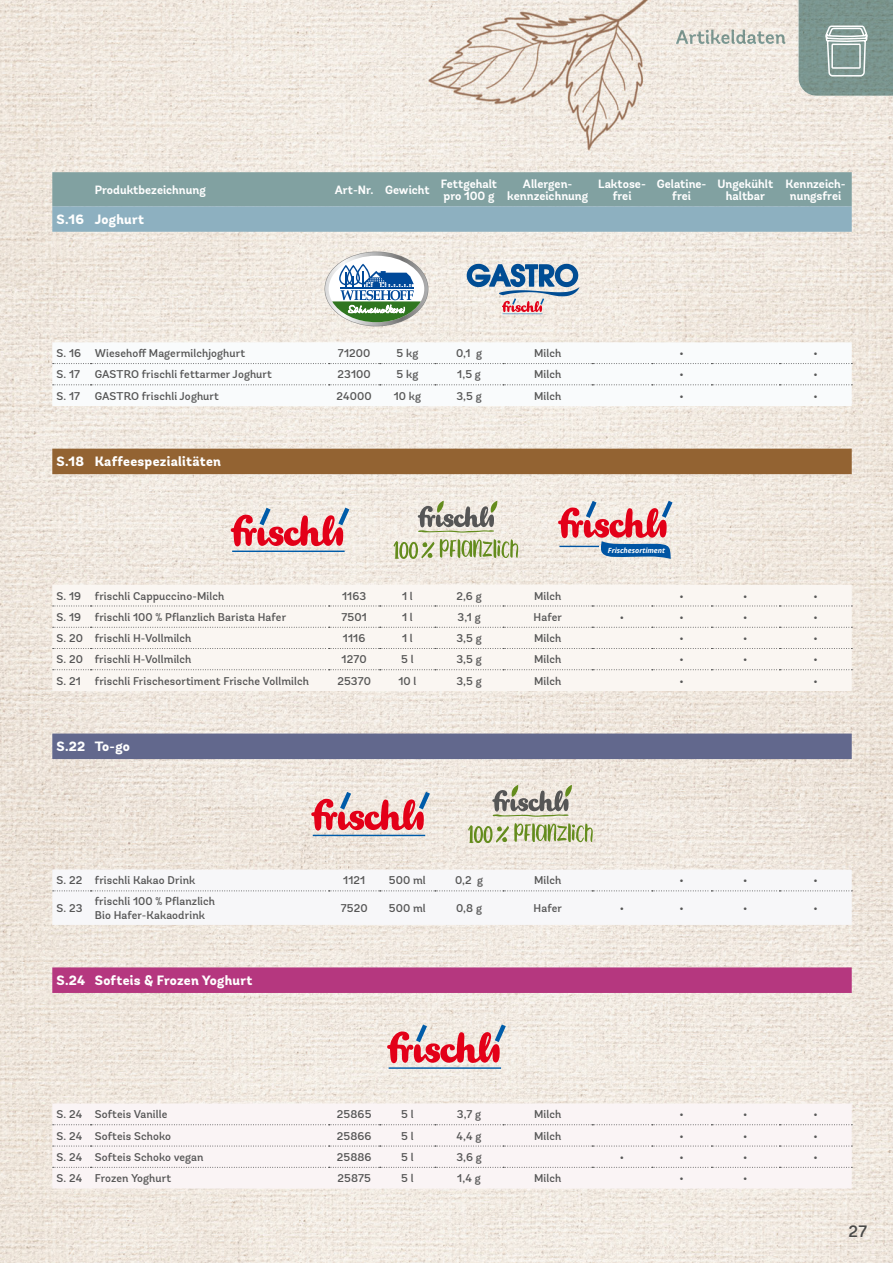
<style>
.page{position:relative;width:893px;height:1263px;background:#fff}
.page>*{position:absolute;margin:0;border:0;box-sizing:border-box;transform-origin:0 0}
.t1{font:500 16.5px "Andes";color:#494948}
.t2{font:800 13.5px "Andes";letter-spacing:.02em;color:#fff}
.t3{font:700 12px/12px "Andes";color:#fff;text-align:center}
.t4{font:500 11.25px/13.5px "Andes";letter-spacing:.01em;color:#565656}
.t5{font:italic 700 7.05px "Open Sans";color:#fff}
</style>
<div class="page">
<img style="left:0;top:0;width:893px;height:1263px">
<img style="left:799px;top:0;width:94px;height:96px">
<img style="left:676px;top:30px;width:109px;height:14px">
<svg style="left:52px;top:172px;width:800px;height:60px;background:#87a8ae"></svg>
<svg style="left:52px;top:342px;width:800px;height:64px"></svg>
<div style="left:52px;top:449px;width:800px;height:25px;background:#936332"></div>
<div style="left:52px;top:585px;width:800px;height:106px;background:#faf6f2"></div>
<svg style="left:53px;top:648px;width:799px;height:1px"></svg>
<svg style="left:53px;top:669px;width:799px;height:1px"></svg>
<svg style="left:53px;top:606px;width:799px;height:1px"></svg>
<svg style="left:53px;top:384px;width:799px;height:1px"></svg>
<svg style="left:53px;top:627px;width:799px;height:1px"></svg>
<svg style="left:53px;top:363px;width:799px;height:1px"></svg>
<div style="left:52px;top:733px;width:800px;height:26px;background:#62688d"></div>
<svg style="left:52px;top:870px;width:800px;height:55px"></svg>
<div style="left:52px;top:967px;width:800px;height:26px;background:#b5377f"></div>
<div style="left:52px;top:1103px;width:800px;height:85px;background:#faf4f5"></div>
<svg style="left:53px;top:1167px;width:799px;height:1px"></svg>
<svg style="left:53px;top:1146px;width:799px;height:1px"></svg>
<svg style="left:53px;top:1124px;width:799px;height:1px"></svg>
<svg style="left:311px;top:792px;width:119px;height:44px;background:#dd979d"></svg>
<svg style="left:468px;top:823px;width:125px;height:20px;background:#bdc699"></svg>
<svg style="left:492px;top:785px;width:80px;height:32px;background:#b8b7a9"></svg>
<svg style="left:231px;top:508px;width:118px;height:44px;background:#dd979e"></svg>
<svg style="left:394px;top:541px;width:40px;height:18px"></svg>
<svg style="left:440px;top:539px;width:78px;height:19px"></svg>
<svg style="left:418px;top:501px;width:79px;height:32px;background:#b9b8ab"></svg>
<svg style="left:558px;top:501px;width:114px;height:58px;background:#c69ca9"></svg>
<svg style="left:825px;top:25px;width:44px;height:52px;background:#9fb2ad"></svg>
<svg style="left:467px;top:264px;width:112px;height:50px;background:#a3afc2"></svg>
<svg style="left:325px;top:252px;width:103px;height:74px"></svg>
<svg style="left:387px;top:1024px;width:119px;height:45px;background:#de9aa0"></svg>
<p class="t3" style="left:95px;top:184px;width:112px">Produktbezeichnung</p>
<p class="t3" style="left:335px;top:184px;width:96px">Art-Nr. Gewicht</p>
<p class="t3" style="left:441px;top:178px;width:58px;text-align:left">Fettgehalt pro 100 g</p>
<p class="t3" style="left:507px;top:178px;width:82px">Allergen&shy;kennzeichnung</p>
<p class="t3" style="left:598px;top:178px;width:49px">Laktose&shy;frei</p>
<p class="t3" style="left:657px;top:178px;width:51px">Gelatine&shy;frei</p>
<p class="t3" style="left:717px;top:178px;width:57px">Ungekühlt haltbar</p>
<p class="t3" style="left:785px;top:178px;width:62px">Kennzeich&shy;nungsfrei</p>
<p class="t2" style="left:57px;top:211px;width:89px">S.16 Joghurt</p>
<p class="t4" style="left:57px;top:347px;width:190px">S. 16 Wiesehoff Magermilchjoghurt</p>
<p class="t4" style="left:338px;top:347px;width:34px">71200</p>
<p class="t4" style="left:396px;top:347px;width:23px">5 kg</p>
<p class="t4" style="left:456px;top:347px;width:28px">0,1 g</p>
<p class="t4" style="left:534px;top:347px;width:29px">Milch</p>
<p class="t4" style="left:679px;top:347px;width:6px">•</p>
<p class="t4" style="left:813px;top:347px;width:6px">•</p>
<p class="t4" style="left:57px;top:368px;width:25px">S. 17</p>
<p class="t4" style="left:95px;top:368px;width:179px">GASTRO frischli fettarmer Joghurt</p>
<p class="t4" style="left:338px;top:368px;width:35px">23100</p>
<p class="t4" style="left:396px;top:368px;width:23px">5 kg</p>
<p class="t4" style="left:457px;top:368px;width:25px">1,5 g</p>
<p class="t4" style="left:534px;top:368px;width:29px">Milch</p>
<p class="t4" style="left:679px;top:368px;width:6px">•</p>
<p class="t4" style="left:813px;top:368px;width:6px">•</p>
<p class="t4" style="left:57px;top:389px;width:25px">S. 17</p>
<p class="t4" style="left:95px;top:389px;width:126px">GASTRO frischli Joghurt</p>
<p class="t4" style="left:337px;top:389px;width:37px">24000</p>
<p class="t4" style="left:394px;top:389px;width:29px">10 kg</p>
<p class="t4" style="left:456px;top:389px;width:27px">3,5 g</p>
<p class="t4" style="left:534px;top:389px;width:29px">Milch</p>
<p class="t4" style="left:679px;top:389px;width:6px">•</p>
<p class="t4" style="left:813px;top:389px;width:6px">•</p>
<p class="t2" style="left:57px;top:453px;width:166px">S.18 Kaffeespezialitäten</p>
<p class="t5" style="left:608px;top:545px;width:59px">Frischesortiment</p>
<p class="t4" style="left:57px;top:589px;width:169px">S. 19 frischli Cappuccino-Milch</p>
<p class="t4" style="left:342px;top:589px;width:26px">1163</p>
<p class="t4" style="left:402px;top:589px;width:12px">1 l</p>
<p class="t4" style="left:456px;top:589px;width:27px">2,6 g</p>
<p class="t4" style="left:534px;top:589px;width:29px">Milch</p>
<p class="t4" style="left:679px;top:589px;width:6px">•</p>
<p class="t4" style="left:743px;top:589px;width:6px">•</p>
<p class="t4" style="left:813px;top:589px;width:6px">•</p>
<p class="t4" style="left:57px;top:610px;width:231px">S. 19 frischli 100 % Pflanzlich Barista Hafer</p>
<p class="t4" style="left:342px;top:610px;width:27px">7501</p>
<p class="t4" style="left:402px;top:610px;width:12px">1 l</p>
<p class="t4" style="left:457px;top:610px;width:25px">3,1 g</p>
<p class="t4" style="left:534px;top:610px;width:30px">Hafer</p>
<p class="t4" style="left:620px;top:610px;width:6px">•</p>
<p class="t4" style="left:679px;top:610px;width:6px">•</p>
<p class="t4" style="left:743px;top:610px;width:6px">•</p>
<p class="t4" style="left:813px;top:610px;width:6px">•</p>
<p class="t4" style="left:57px;top:632px;width:136px">S. 20 frischli H-Vollmilch</p>
<p class="t4" style="left:343px;top:632px;width:24px">1116</p>
<p class="t4" style="left:402px;top:632px;width:12px">1 l</p>
<p class="t4" style="left:456px;top:632px;width:27px">3,5 g</p>
<p class="t4" style="left:534px;top:632px;width:29px">Milch</p>
<p class="t4" style="left:679px;top:632px;width:6px">•</p>
<p class="t4" style="left:743px;top:632px;width:6px">•</p>
<p class="t4" style="left:813px;top:632px;width:6px">•</p>
<p class="t4" style="left:57px;top:653px;width:136px">S. 20 frischli H-Vollmilch</p>
<p class="t4" style="left:342px;top:653px;width:27px">1270</p>
<p class="t4" style="left:401px;top:653px;width:14px">5 l</p>
<p class="t4" style="left:456px;top:653px;width:27px">3,5 g</p>
<p class="t4" style="left:534px;top:653px;width:29px">Milch</p>
<p class="t4" style="left:679px;top:653px;width:6px">•</p>
<p class="t4" style="left:743px;top:653px;width:6px">•</p>
<p class="t4" style="left:813px;top:653px;width:6px">•</p>
<p class="t4" style="left:57px;top:674px;width:254px">S. 21 frischli Frischesortiment Frische Vollmilch</p>
<p class="t4" style="left:337px;top:674px;width:35px">25370</p>
<p class="t4" style="left:398px;top:674px;width:20px">10 l</p>
<p class="t4" style="left:456px;top:674px;width:27px">3,5 g</p>
<p class="t4" style="left:534px;top:674px;width:29px">Milch</p>
<p class="t4" style="left:679px;top:674px;width:6px">•</p>
<p class="t4" style="left:813px;top:674px;width:6px">•</p>
<p class="t2" style="left:57px;top:738px;width:75px">S.22 To-go</p>
<p class="t4" style="left:57px;top:874px;width:140px">S. 22 frischli Kakao Drink</p>
<p class="t4" style="left:343px;top:874px;width:24px">1121</p>
<p class="t4" style="left:389px;top:874px;width:38px">500 ml</p>
<p class="t4" style="left:455px;top:874px;width:30px">0,2 g</p>
<p class="t4" style="left:534px;top:874px;width:29px">Milch</p>
<p class="t4" style="left:679px;top:874px;width:6px">•</p>
<p class="t4" style="left:743px;top:874px;width:6px">•</p>
<p class="t4" style="left:813px;top:874px;width:6px">•</p>
<p class="t4" style="left:57px;top:902px;width:27px">S. 23</p>
<p class="t4" style="left:95px;top:895px;width:122px">frischli 100 % Pflanzlich<br>Bio Hafer-Kakaodrink</p>
<p class="t4" style="left:341px;top:902px;width:28px">7520</p>
<p class="t4" style="left:389px;top:902px;width:38px">500 ml</p>
<p class="t4" style="left:456px;top:902px;width:27px">0,8 g</p>
<p class="t4" style="left:534px;top:902px;width:30px">Hafer</p>
<p class="t4" style="left:620px;top:902px;width:6px">•</p>
<p class="t4" style="left:679px;top:902px;width:6px">•</p>
<p class="t4" style="left:743px;top:902px;width:6px">•</p>
<p class="t4" style="left:813px;top:902px;width:6px">•</p>
<p class="t2" style="left:57px;top:972px;width:197px">S.24 Softeis &amp; Frozen Yoghurt</p>
<p class="t4" style="left:57px;top:1108px;width:112px">S. 24 Softeis Vanille</p>
<p class="t4" style="left:337px;top:1108px;width:36px">25865</p>
<p class="t4" style="left:401px;top:1108px;width:14px">5 l</p>
<p class="t4" style="left:457px;top:1108px;width:26px">3,7 g</p>
<p class="t4" style="left:534px;top:1108px;width:29px">Milch</p>
<p class="t4" style="left:679px;top:1108px;width:6px">•</p>
<p class="t4" style="left:743px;top:1108px;width:6px">•</p>
<p class="t4" style="left:813px;top:1108px;width:6px">•</p>
<p class="t4" style="left:57px;top:1129px;width:116px">S. 24 Softeis Schoko</p>
<p class="t4" style="left:337px;top:1129px;width:36px">25866</p>
<p class="t4" style="left:401px;top:1129px;width:14px">5 l</p>
<p class="t4" style="left:457px;top:1129px;width:26px">4,4 g</p>
<p class="t4" style="left:534px;top:1129px;width:29px">Milch</p>
<p class="t4" style="left:679px;top:1129px;width:6px">•</p>
<p class="t4" style="left:743px;top:1129px;width:6px">•</p>
<p class="t4" style="left:813px;top:1129px;width:6px">•</p>
<p class="t4" style="left:57px;top:1150px;width:148px">S. 24 Softeis Schoko vegan</p>
<p class="t4" style="left:337px;top:1150px;width:36px">25886</p>
<p class="t4" style="left:401px;top:1150px;width:14px">5 l</p>
<p class="t4" style="left:456px;top:1150px;width:27px">3,6 g</p>
<p class="t4" style="left:620px;top:1150px;width:6px">•</p>
<p class="t4" style="left:679px;top:1150px;width:6px">•</p>
<p class="t4" style="left:743px;top:1150px;width:6px">•</p>
<p class="t4" style="left:813px;top:1150px;width:6px">•</p>
<p class="t4" style="left:57px;top:1172px;width:116px">S. 24 Frozen Yoghurt</p>
<p class="t4" style="left:337px;top:1172px;width:35px">25875</p>
<p class="t4" style="left:401px;top:1172px;width:14px">5 l</p>
<p class="t4" style="left:457px;top:1172px;width:25px">1,4 g</p>
<p class="t4" style="left:534px;top:1172px;width:29px">Milch</p>
<p class="t4" style="left:679px;top:1172px;width:6px">•</p>
<p class="t4" style="left:743px;top:1172px;width:6px">•</p>
<h1 class="t1" style="left:848px;top:1221px;width:20px">27</h1>
</div>
